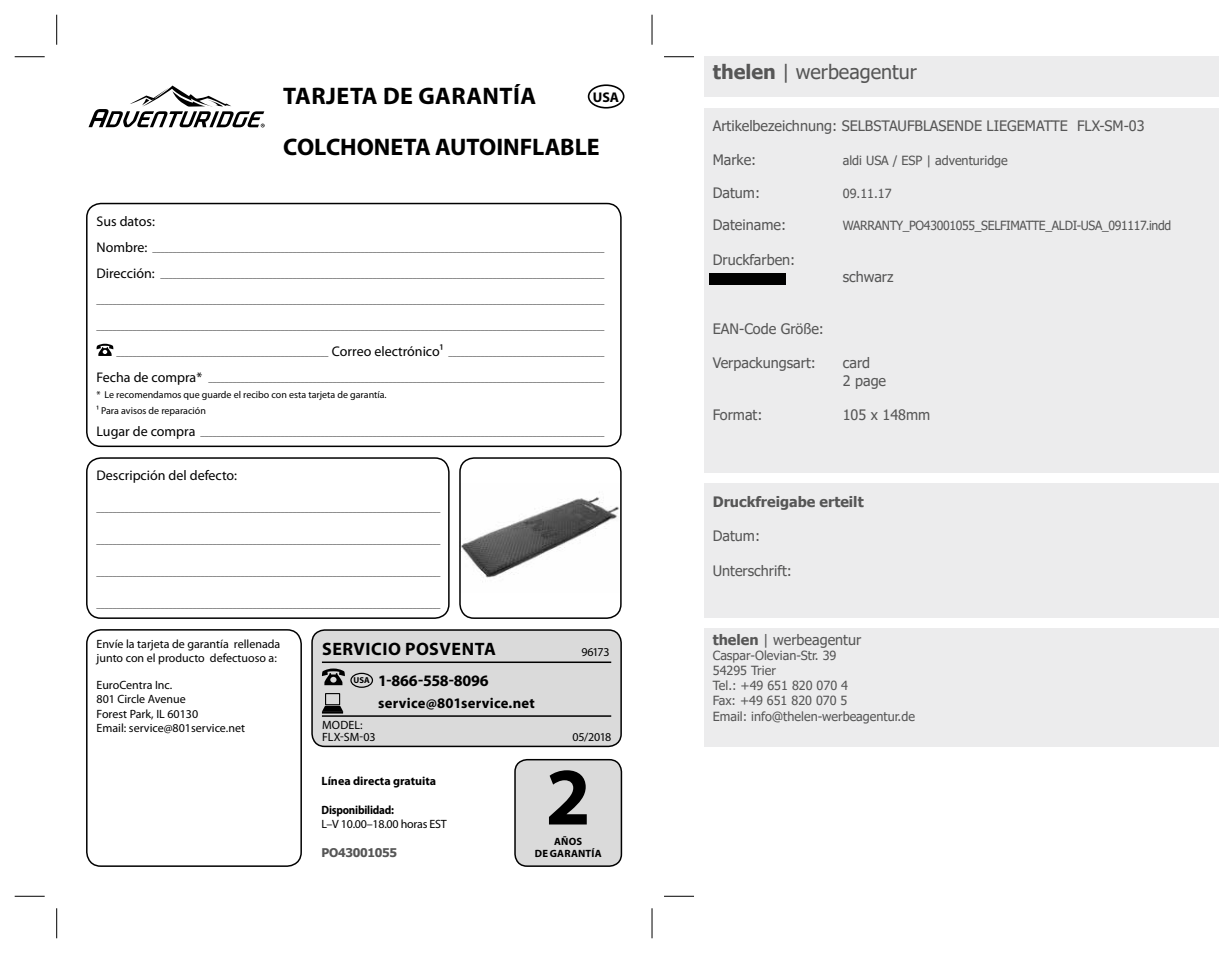
<style>
.page{position:relative;width:1219px;height:953px;background:#fff}
.page>*{position:absolute;margin:0;border:0;box-sizing:border-box;transform-origin:0 0}
.t1{font:700 82px "Myriad Pro";color:#000}
.t2{font:700 24px "Myriad Pro";color:#000}
.t3{font:700 24px "Myriad Pro";letter-spacing:.02em;color:#000}
.t4{font:19.8px "Tahoma";color:#565656}
.t5{font:700 18px "Myriad Pro";letter-spacing:.03em;color:#000}
.t6{font:700 16px "Myriad Pro";letter-spacing:-.015em;color:#000}
.t7{font:700 14.6px "Myriad Pro";letter-spacing:.015em;color:#000}
.t8{font:14.4px/17.2px "Tahoma";color:#565656}
.t9{font:700 14.4px "Tahoma";color:#565656}
.t10{font:14px "Myriad Pro";color:#000}
.t11{font:700 14px "Myriad Pro";color:#000}
.t12{font:12.6px/15.2px "Tahoma";color:#565656}
.t13{font:12.6px "Tahoma";letter-spacing:-.025em;color:#565656}
.t14{font:12px/14.4px "Myriad Pro";color:#000}
.t15{font:12px "Myriad Pro";letter-spacing:-.02em;color:#000}
.t16{font:700 12px "Myriad Pro";letter-spacing:-.01em;color:#000}
.t17{font:700 12px "Myriad Pro";letter-spacing:-.01em;color:#000;scale:.92 1}
.t18{font:700 12px "Tahoma";letter-spacing:-.025em;color:#565656}
.t19{font:700 10.6px/12.6px "Myriad Pro";letter-spacing:.02em;color:#000;text-align:center}
.t20{font:10px/16px "Myriad Pro";color:#000}
.t21{font:700 8.6px "Myriad Pro";color:#000}
.t22{font:8px "Myriad Pro";color:#000}
.s1{font-size:14px}
.s2{font-weight:700}
</style>
<div class="page">
<img style="left:462px;top:497px;width:157px;height:81px">
<div style="left:459px;top:457px;width:163px;height:162px;border:2px solid #000;border-radius:14px"></div>
<svg style="left:89px;top:86px;width:176px;height:41px"></svg>
<div style="left:86px;top:629px;width:216px;height:237px;border:2px solid #000;border-radius:14px"></div>
<div style="left:515px;top:759px;width:106px;height:107px;background:#dadada;border-radius:12px"></div>
<div style="left:514px;top:758px;width:108px;height:108px;border:2px solid #000;border-radius:12px"></div>
<div style="left:588px;top:84px;width:36px;height:25px;border:2px solid #000;border-radius:50%"></div>
<div style="left:312px;top:630px;width:309px;height:116px;background:#dadada;border-radius:13px"></div>
<div style="left:311px;top:629px;width:311px;height:118px;border:2px solid #000;border-radius:13px"></div>
<svg style="left:322px;top:668px;width:23px;height:17px"></svg>
<svg style="left:322px;top:693px;width:21px;height:20px"></svg>
<hr style="left:322px;top:715px;width:289px;height:1px;background:#000">
<hr style="left:322px;top:661px;width:289px;height:2px;background:#000">
<div style="left:350px;top:672px;width:23px;height:15px;border:1px solid #000;border-radius:50%"></div>
<div style="left:86px;top:203px;width:536px;height:244px;border:2px solid #000;border-radius:14px"></div>
<svg style="left:96px;top:344px;width:17px;height:12px"></svg>
<div style="left:86px;top:457px;width:364px;height:162px;border:2px solid #000;border-radius:14px"></div>
<div style="left:705px;top:628px;width:514px;height:118px;background:#ececed"></div>
<div style="left:705px;top:57px;width:514px;height:40px;background:#ececed"></div>
<div style="left:705px;top:108px;width:514px;height:364px;background:#ececed"></div>
<div style="left:705px;top:483px;width:514px;height:134px;background:#ececed"></div>
<div style="left:709px;top:273px;width:77px;height:11px;background:#000"></div>
<hr style="left:15px;top:56px;width:30px;height:1px;background:#000">
<hr style="left:664px;top:56px;width:30px;height:1px;background:#000">
<hr style="left:15px;top:895px;width:30px;height:1px;background:#000">
<hr style="left:664px;top:895px;width:30px;height:1px;background:#000">
<hr style="left:56px;top:15px;width:1px;height:30px;background:#000">
<hr style="left:56px;top:908px;width:1px;height:30px;background:#000">
<hr style="left:652px;top:15px;width:1px;height:30px;background:#000">
<hr style="left:652px;top:908px;width:1px;height:30px;background:#000">
<h2 class="t3" style="left:283px;top:80px;width:255px">TARJETA DE GARANTÍA</h2>
<h3 class="t11" style="left:593px;top:88px;width:28px">USA</h3>
<h2 class="t2" style="left:283px;top:131px;width:318px">COLCHONETA AUTOINFLABLE</h2>
<h3 class="t10" style="left:97px;top:212px;width:60px">Sus datos:</h3>
<p class="t22" style="left:97px;top:244px;width:510px"><span class="s1">Nombre:</span> _________________________________________________________________________________________________________________</p>
<p class="t22" style="left:97px;top:270px;width:509px"><span class="s1">Dirección:</span> _______________________________________________________________________________________________________________</p>
<p class="t22" style="left:97px;top:296px;width:509px">_______________________________________________________________________________________________________________________________</p>
<p class="t22" style="left:97px;top:322px;width:509px">_______________________________________________________________________________________________________________________________</p>
<p class="t22" style="left:117px;top:348px;width:489px">_____________________________________________________ <span class="s1">Correo electrónico¹</span> _______________________________________</p>
<p class="t22" style="left:97px;top:374px;width:509px"><span class="s1">Fecha de compra*</span> ___________________________________________________________________________________________________</p>
<p class="t20" style="left:97px;top:386px;width:292px">* Le recomendamos que guarde el recibo con esta tarjeta de garantía.<br>¹ Para avisos de reparación</p>
<p class="t22" style="left:97px;top:428px;width:510px"><span class="s1">Lugar de compra</span> _____________________________________________________________________________________________________</p>
<h3 class="t10" style="left:97px;top:467px;width:142px">Descripción del defecto:</h3>
<p class="t22" style="left:97px;top:505px;width:346px">______________________________________________________________________________________</p>
<p class="t22" style="left:97px;top:537px;width:346px">______________________________________________________________________________________</p>
<p class="t22" style="left:97px;top:569px;width:346px">______________________________________________________________________________________</p>
<p class="t22" style="left:97px;top:601px;width:346px">______________________________________________________________________________________</p>
<h3 class="t14" style="left:97px;top:637px;width:185px;line-height:13.2px">Envíe la tarjeta de garantía rellenada junto con el producto defectuoso a:</h3>
<h3 class="t14" style="left:97px;top:677px;width:150px">EuroCentra Inc.<br>801 Circle Avenue<br>Forest Park, IL 60130<br>Email: service@801service.net</h3>
<h3 class="t5" style="left:322px;top:637px;width:175px">SERVICIO POSVENTA</h3>
<p class="t21" style="left:354px;top:674px;width:18px">USA</p>
<h3 class="t6" style="left:378px;top:670px;width:112px">1-866-558-8096</h3>
<h3 class="t7" style="left:378px;top:693px;width:158px">service@801service.net</h3>
<h3 class="t14" style="left:322px;top:719px;width:55px;line-height:12px">MODEL:<br>FLX-SM-03</h3>
<h3 class="t14" style="left:581px;top:644px;width:30px">96173</h3>
<h3 class="t14" style="left:572px;top:729px;width:40px">05/2018</h3>
<h3 class="t16" style="left:322px;top:773px;width:116px">Línea directa gratuita</h3>
<h3 class="t17" style="left:322px;top:801px;width:80px">Disponibilidad:</h3>
<h3 class="t15" style="left:322px;top:816px;width:127px">L–V 10.00–18.00 horas EST</h3>
<h3 class="t18" style="left:322px;top:844px;width:77px">PO43001055</h3>
<h1 class="t1" style="left:545px;top:743px;width:47px">2</h1>
<h3 class="t19" style="left:535px;top:834px;width:68px">AÑOS<br>DE GARANTÍA</h3>
<h3 class="t4" style="left:713px;top:58px;width:206px"><span class="s2">thelen</span> | werbeagentur</h3>
<h3 class="t8" style="left:713px;top:117px;width:433px">Artikelbezeichnung: SELBSTAUFBLASENDE LIEGEMATTE FLX-SM-03</h3>
<h3 class="t8" style="left:713px;top:152px;width:45px">Marke:</h3>
<h3 class="t12" style="left:843px;top:154px;width:167px">aldi USA / ESP | adventuridge</h3>
<h3 class="t8" style="left:713px;top:184px;width:49px">Datum:</h3>
<h3 class="t12" style="left:843px;top:186px;width:50px">09.11.17</h3>
<h3 class="t8" style="left:713px;top:217px;width:75px">Dateiname:</h3>
<h3 class="t13" style="left:843px;top:217px;width:330px">WARRANTY_PO43001055_SELFIMATTE_ALDI-USA_091117.indd</h3>
<h3 class="t8" style="left:713px;top:251px;width:84px">Druckfarben:</h3>
<h3 class="t8" style="left:843px;top:269px;width:52px">schwarz</h3>
<h3 class="t8" style="left:713px;top:320px;width:113px">EAN-Code Größe:</h3>
<h3 class="t8" style="left:713px;top:355px;width:105px">Verpackungsart:</h3>
<h3 class="t8" style="left:843px;top:355px;width:45px">card<br>2 page</h3>
<h3 class="t8" style="left:713px;top:407px;width:51px">Format:</h3>
<h3 class="t8" style="left:843px;top:407px;width:89px">105 x 148mm</h3>
<h3 class="t9" style="left:713px;top:491px;width:152px">Druckfreigabe erteilt</h3>
<h3 class="t8" style="left:713px;top:528px;width:49px">Datum:</h3>
<h3 class="t8" style="left:713px;top:562px;width:81px">Unterschrift:</h3>
<h3 class="t8" style="left:713px;top:632px;width:150px"><span class="s2">thelen</span> | werbeagentur</h3>
<h3 class="t12" style="left:713px;top:648px;width:204px">Caspar-Olevian-Str. 39<br>54295 Trier<br>Tel.: +49 651 820 070 4<br>Fax: +49 651 820 070 5<br>Email: info@thelen-werbeagentur.de</h3>
</div>
